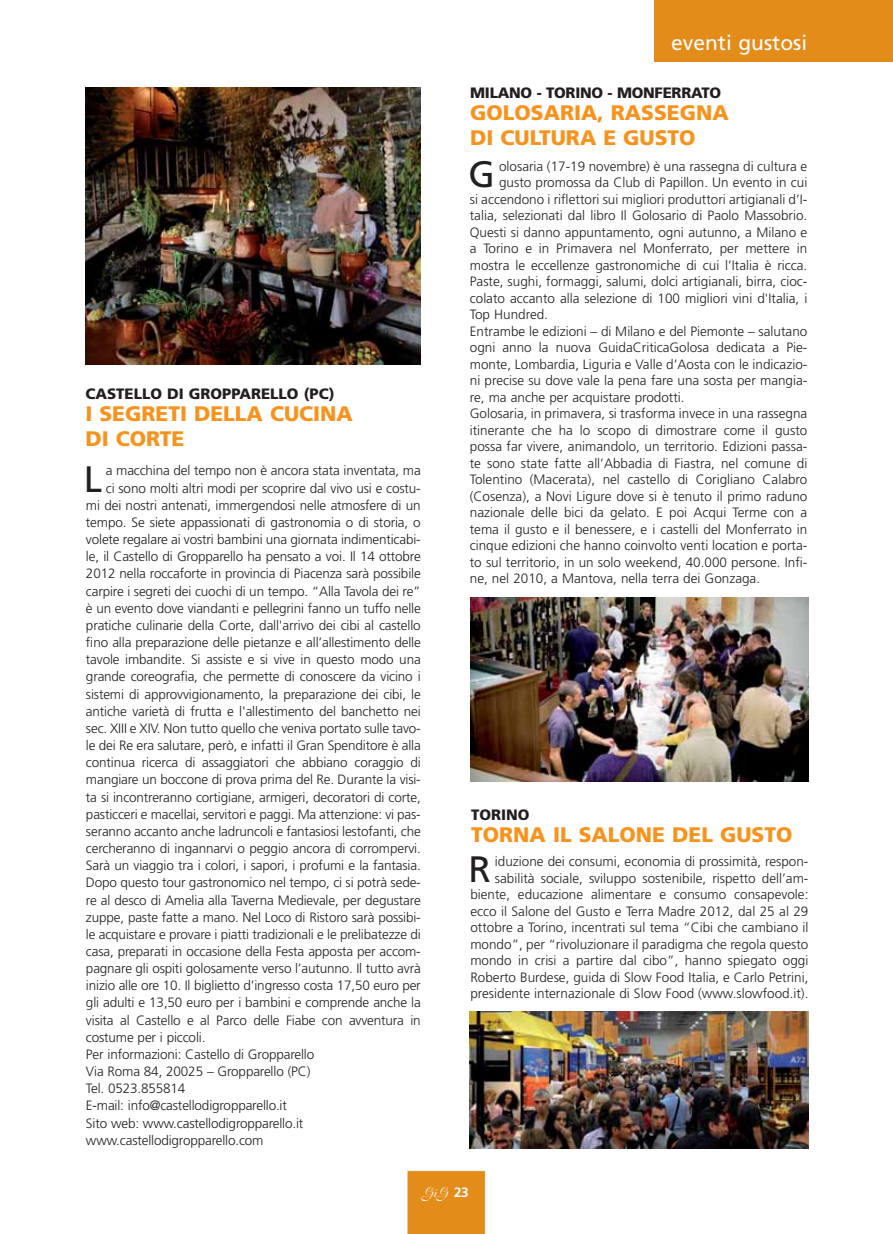
<style>
.page{position:relative;width:893px;height:1234px;background:#fff}
.page>*{position:absolute;margin:0;border:0;box-sizing:border-box;transform-origin:0 0}
.t1{font:36.75px "Frutiger";color:#231f20}
.t2{font:900 21px/25.2px "Frutiger";color:#f7931d}
.t3{font:21px "Frutiger";color:#fff}
.t4{font:900 15px "Frutiger";color:#231f20}
.t5{font:900 15px "Frutiger";letter-spacing:-.02em;color:#231f20}
.t6{font:300 13.5px/16.5px "Frutiger";letter-spacing:-.01em;color:#231f20;text-align:right}
.t7{font:13.5px "Boulevard";color:#fff}
.s1{font-family:"Frutiger";font-weight:700}
</style>
<div class="page">
<div style="left:407px;top:1170px;width:79px;height:63px;background:#e38c1a"></div>
<div style="left:655px;top:0;width:238px;height:62px;background:#e38c1a"></div>
<img style="left:86px;top:87px;width:335px;height:278px">
<img style="left:470px;top:597px;width:339px;height:184px">
<img style="left:469px;top:1011px;width:340px;height:137px">
<h2 class="t3" style="left:671px;top:33px;width:137px">eventi gustosi</h2>
<p class="t4" style="left:85px;top:386px;width:251px">CASTELLO DI GROPPARELLO (PC)</p>
<h2 class="t2" style="left:85px;top:404px;width:269px">I SEGRETI DELLA CUCINA<br>DI CORTE</h2>
<h1 class="t1" style="left:84px;top:462px;width:20px">L</h1>
<p class="t6" style="left:106px;top:464px;width:316px">a macchina del tempo non è ancora stata inventata, ma</p>
<p class="t6" style="left:106px;top:481px;width:316px">ci sono molti altri modi per scoprire dal vivo usi e costu-</p>
<p class="t6" style="left:86px;top:499px;width:336px">mi dei nostri antenati, immergendosi nelle atmosfere di un</p>
<p class="t6" style="left:86px;top:516px;width:336px">tempo. Se siete appassionati di gastronomia o di storia, o</p>
<p class="t6" style="left:86px;top:533px;width:336px">volete regalare ai vostri bambini una giornata indimenticabi-</p>
<p class="t6" style="left:86px;top:550px;width:336px">le, il Castello di Gropparello ha pensato a voi. Il 14 ottobre</p>
<p class="t6" style="left:86px;top:567px;width:336px">2012 nella roccaforte in provincia di Piacenza sarà possibile</p>
<p class="t6" style="left:86px;top:584px;width:336px">carpire i segreti dei cuochi di un tempo. “Alla Tavola dei re”</p>
<p class="t6" style="left:86px;top:601px;width:336px">è un evento dove viandanti e pellegrini fanno un tuffo nelle</p>
<p class="t6" style="left:86px;top:619px;width:336px">pratiche culinarie della Corte, dall'arrivo dei cibi al castello</p>
<p class="t6" style="left:86px;top:636px;width:336px">fino alla preparazione delle pietanze e all’allestimento delle</p>
<p class="t6" style="left:86px;top:653px;width:336px">tavole imbandite. Si assiste e si vive in questo modo una</p>
<p class="t6" style="left:86px;top:670px;width:336px">grande coreografia, che permette di conoscere da vicino i</p>
<p class="t6" style="left:86px;top:687px;width:336px">sistemi di approvvigionamento, la preparazione dei cibi, le</p>
<p class="t6" style="left:86px;top:704px;width:336px">antiche varietà di frutta e l'allestimento del banchetto nei</p>
<p class="t6" style="left:86px;top:722px;width:336px">sec. XIII e XIV. Non tutto quello che veniva portato sulle tavo-</p>
<p class="t6" style="left:86px;top:739px;width:336px">le dei Re era salutare, però, e infatti il Gran Spenditore è alla</p>
<p class="t6" style="left:86px;top:756px;width:336px">continua ricerca di assaggiatori che abbiano coraggio di</p>
<p class="t6" style="left:86px;top:773px;width:336px">mangiare un boccone di prova prima del Re. Durante la visi-</p>
<p class="t6" style="left:86px;top:790px;width:336px">ta si incontreranno cortigiane, armigeri, decoratori di corte,</p>
<p class="t6" style="left:86px;top:807px;width:336px">pasticceri e macellai, servitori e paggi. Ma attenzione: vi pas-</p>
<p class="t6" style="left:86px;top:824px;width:336px">seranno accanto anche ladruncoli e fantasiosi lestofanti, che</p>
<p class="t6" style="left:86px;top:842px;width:336px">cercheranno di ingannarvi o peggio ancora di corrompervi.</p>
<p class="t6" style="left:86px;top:859px;width:336px">Sarà un viaggio tra i colori, i sapori, i profumi e la fantasia.</p>
<p class="t6" style="left:86px;top:876px;width:336px">Dopo questo tour gastronomico nel tempo, ci si potrà sede-</p>
<p class="t6" style="left:86px;top:893px;width:336px">re al desco di Amelia alla Taverna Medievale, per degustare</p>
<p class="t6" style="left:86px;top:910px;width:336px">zuppe, paste fatte a mano. Nel Loco di Ristoro sarà possibi-</p>
<p class="t6" style="left:86px;top:927px;width:336px">le acquistare e provare i piatti tradizionali e le prelibatezze di</p>
<p class="t6" style="left:86px;top:945px;width:336px">casa, preparati in occasione della Festa apposta per accom-</p>
<p class="t6" style="left:86px;top:962px;width:336px">pagnare gli ospiti golosamente verso l’autunno. Il tutto avrà</p>
<p class="t6" style="left:86px;top:979px;width:336px">inizio alle ore 10. Il biglietto d’ingresso costa 17,50 euro per</p>
<p class="t6" style="left:86px;top:996px;width:336px">gli adulti e 13,50 euro per i bambini e comprende anche la</p>
<p class="t6" style="left:86px;top:1013px;width:336px">visita al Castello e al Parco delle Fiabe con avventura in</p>
<p class="t6" style="left:86px;top:1030px;width:121px">costume per i piccoli.</p>
<p class="t6" style="left:86px;top:1047px;width:230px">Per informazioni: Castello di Gropparello</p>
<p class="t6" style="left:86px;top:1065px;width:226px">Via Roma 84, 20025 – Gropparello (PC)</p>
<p class="t6" style="left:86px;top:1082px;width:101px">Tel. 0523.855814</p>
<p class="t6" style="left:86px;top:1099px;width:203px">E-mail: info@castellodigropparello.it</p>
<p class="t6" style="left:86px;top:1116px;width:219px">Sito web: www.castellodigropparello.it</p>
<p class="t6" style="left:86px;top:1133px;width:179px">www.castellodigropparello.com</p>
<p class="t5" style="left:470px;top:86px;width:252px">MILANO - TORINO - MONFERRATO</p>
<h2 class="t2" style="left:470px;top:104px;width:260px">GOLOSARIA, RASSEGNA<br>DI CULTURA E GUSTO</h2>
<h1 class="t1" style="left:469px;top:158px;width:28px">G</h1>
<p class="t6" style="left:499px;top:160px;width:310px">olosaria (17-19 novembre) è una rassegna di cultura e</p>
<p class="t6" style="left:499px;top:177px;width:310px">gusto promossa da Club di Papillon. Un evento in cui</p>
<p class="t6" style="left:470px;top:193px;width:339px">si accendono i riflettori sui migliori produttori artigianali d’I-</p>
<p class="t6" style="left:470px;top:209px;width:339px">talia, selezionati dal libro Il Golosario di Paolo Massobrio.</p>
<p class="t6" style="left:470px;top:226px;width:339px">Questi si danno appuntamento, ogni autunno, a Milano e</p>
<p class="t6" style="left:470px;top:242px;width:339px">a Torino e in Primavera nel Monferrato, per mettere in</p>
<p class="t6" style="left:470px;top:259px;width:339px">mostra le eccellenze gastronomiche di cui l’Italia è ricca.</p>
<p class="t6" style="left:470px;top:275px;width:339px">Paste, sughi, formaggi, salumi, dolci artigianali, birra, cioc-</p>
<p class="t6" style="left:470px;top:292px;width:339px">colato accanto alla selezione di 100 migliori vini d'Italia, i</p>
<p class="t6" style="left:470px;top:308px;width:80px">Top Hundred.</p>
<p class="t6" style="left:470px;top:325px;width:339px">Entrambe le edizioni – di Milano e del Piemonte – salutano</p>
<p class="t6" style="left:470px;top:341px;width:339px">ogni anno la nuova GuidaCriticaGolosa dedicata a Pie-</p>
<p class="t6" style="left:470px;top:358px;width:339px">monte, Lombardia, Liguria e Valle d’Aosta con le indicazio-</p>
<p class="t6" style="left:470px;top:374px;width:339px">ni precise su dove vale la pena fare una sosta per mangia-</p>
<p class="t6" style="left:470px;top:391px;width:216px">re, ma anche per acquistare prodotti.</p>
<p class="t6" style="left:470px;top:407px;width:339px">Golosaria, in primavera, si trasforma invece in una rassegna</p>
<p class="t6" style="left:470px;top:424px;width:339px">itinerante che ha lo scopo di dimostrare come il gusto</p>
<p class="t6" style="left:470px;top:440px;width:339px">possa far vivere, animandolo, un territorio. Edizioni passa-</p>
<p class="t6" style="left:470px;top:457px;width:339px">te sono state fatte all’Abbadia di Fiastra, nel comune di</p>
<p class="t6" style="left:470px;top:473px;width:339px">Tolentino (Macerata), nel castello di Corigliano Calabro</p>
<p class="t6" style="left:470px;top:490px;width:339px">(Cosenza), a Novi Ligure dove si è tenuto il primo raduno</p>
<p class="t6" style="left:470px;top:506px;width:339px">nazionale delle bici da gelato. E poi Acqui Terme con a</p>
<p class="t6" style="left:470px;top:522px;width:339px">tema il gusto e il benessere, e i castelli del Monferrato in</p>
<p class="t6" style="left:470px;top:539px;width:339px">cinque edizioni che hanno coinvolto venti location e porta-</p>
<p class="t6" style="left:470px;top:555px;width:339px">to sul territorio, in un solo weekend, 40.000 persone. Infi-</p>
<p class="t6" style="left:470px;top:572px;width:292px">ne, nel 2010, a Mantova, nella terra dei Gonzaga.</p>
<p class="t4" style="left:471px;top:807px;width:60px">TORINO</p>
<h2 class="t2" style="left:471px;top:825px;width:323px">TORNA IL SALONE DEL GUSTO</h2>
<p class="t6" style="left:470px;top:855px;width:340px">iduzione dei consumi, economia di prossimità, respon&shy;sabilità sociale, sviluppo sostenibile, rispetto dell’am&shy;biente, educazione alimentare e consumo consapevole: ecco il Salone del Gusto e Terra Madre 2012, dal 25 al 29 ottobre a Torino, incentrati sul tema “Cibi che cambiano il mondo”, per “rivoluzionare il paradigma che regola questo mondo in crisi a partire dal cibo”, hanno spiegato oggi Roberto Burdese, guida di Slow Food Italia, e Carlo Petrini, presidente internazionale di Slow Food (www.slowfood.it).</p>
<h1 class="t1" style="left:468px;top:853px;width:24px">R</h1>
<p class="t7" style="left:422px;top:1185px;width:48px">GiG <span class="s1">23</span></p>
</div>
